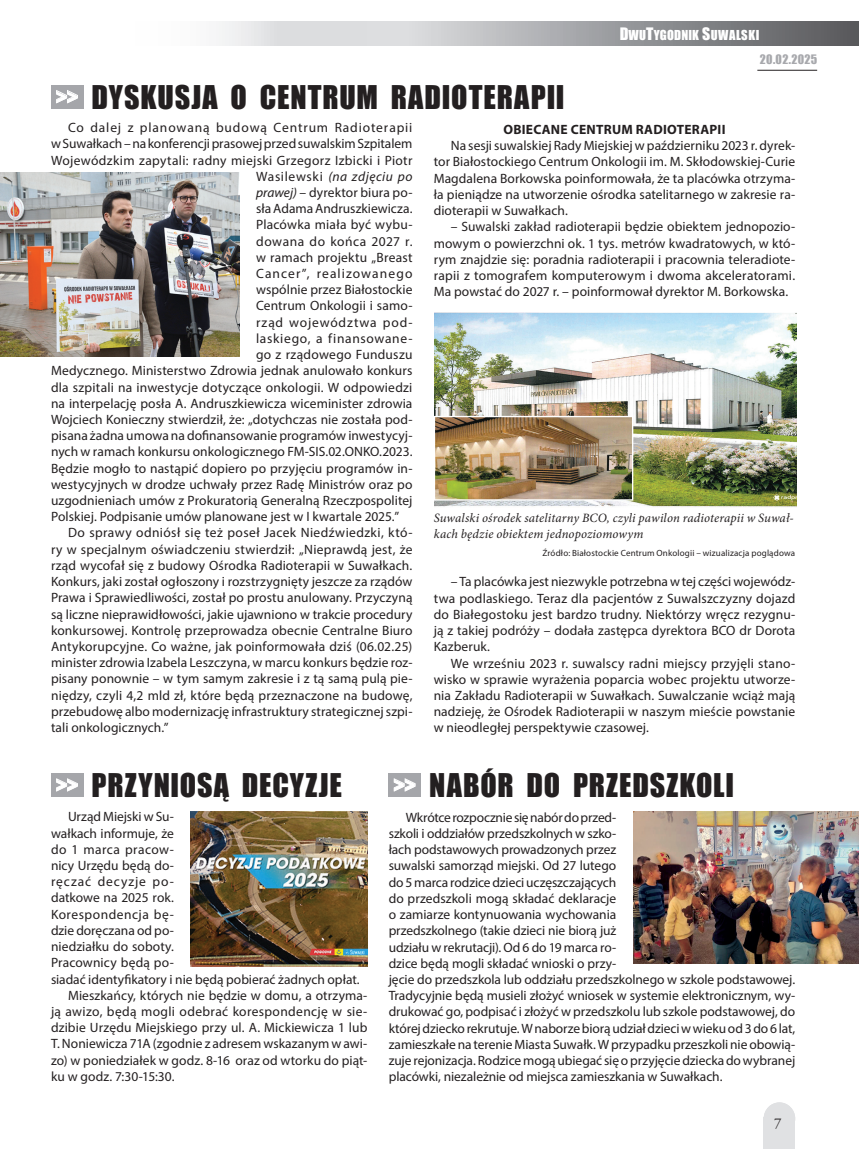
<style>
.page{position:relative;width:859px;height:1149px;background:#fff}
.page>*{position:absolute;margin:0;border:0;box-sizing:border-box;transform-origin:0 0}
.t1{font:30px "Impact";letter-spacing:.03em;color:#231f20}
.t2{font:24.45px "Impact";color:#fff;scale:.87 1}
.t3{font:15px "Adobe Garamond Pro";color:#231f20}
.t4{font:13.5px/16.2px "Myriad Pro";letter-spacing:.005em;color:#231f20;text-align:justify}
.t5{font:13.5px "Myriad Pro";letter-spacing:.025em;color:#231f20}
.t6{font:13.5px "Myriad Pro";letter-spacing:.03em;color:#231f20}
.t7{font:13.5px "Myriad Pro";letter-spacing:.065em;color:#231f20}
.t8{font:13.5px "Myriad Pro";letter-spacing:.04em;color:#231f20}
.t9{font:700 13.5px "Myriad Pro";letter-spacing:.02em;color:#231f20}
.t10{font:italic 13.5px "Myriad Pro";letter-spacing:.04em;color:#231f20}
.t11{font:13.5px "Myriad Pro";letter-spacing:.05em;color:#231f20}
.t12{font:13.5px "Myriad Pro";letter-spacing:.08em;color:#231f20}
.t13{font:13.5px "Myriad Pro";letter-spacing:.06em;color:#231f20}
.t14{font:13.5px "Myriad Pro";letter-spacing:.07em;color:#231f20}
.t15{font:13.5px "Myriad Pro";letter-spacing:.035em;color:#231f20}
.t16{font:italic 12.75px/15.9px "Minion Pro";letter-spacing:.01em;color:#231f20}
.t17{font:12.6px "Impact";letter-spacing:.015em;color:#fff}
.t18{font:12px "Impact";letter-spacing:.03em;color:#a8a9ad}
.t19{font:9px "Myriad Pro";letter-spacing:.02em;color:#231f20}
.s1{font-size:15.75px}
.s2{font-style:normal}
.s3{font-style:italic}
.s4{font-size:24.45px;color:#fff}
</style>
<div class="page">
<svg style="left:219px;top:21px;width:640px;height:25px;background:#acadb0"></svg>
<hr style="left:757px;top:70px;width:60px;height:1px;background:#231f20">
<div style="left:764px;top:1101px;width:31px;height:33px;background:#e0e1e3;border-radius:50%"></div>
<div style="left:764px;top:1117px;width:31px;height:31px;background:#e0e1e3"></div>
<div style="left:51px;top:85px;width:32px;height:24px;background:#a5a6aa"></div>
<svg style="left:56px;top:90px;width:22px;height:13px"></svg>
<div style="left:51px;top:773px;width:32px;height:24px;background:#a5a6aa"></div>
<svg style="left:56px;top:778px;width:22px;height:13px"></svg>
<img style="left:434px;top:313px;width:362px;height:194px">
<img style="left:436px;top:418px;width:195px;height:80px">
<div style="left:434px;top:416px;width:199px;height:84px;border:1px solid #fff"></div>
<img style="left:0;top:172px;width:239px;height:184px">
<img style="left:191px;top:811px;width:176px;height:155px">
<div style="left:389px;top:773px;width:32px;height:24px;background:#a5a6aa"></div>
<svg style="left:394px;top:778px;width:21px;height:13px"></svg>
<img style="left:633px;top:811px;width:226px;height:152px">
<p class="t17" style="left:620px;top:26px;width:141px"><span class="s1">D</span>WU<span class="s1">T</span>YGODNIK <span class="s1">S</span>UWALSKI</p>
<h2 class="t2" style="left:56px;top:78px;width:27px">&gt;&gt;</h2>
<h1 class="t1" style="left:92px;top:74px;width:464px">DYSKUSJA O CENTRUM RADIOTERAPII</h1>
<p class="t18" style="left:760px;top:50px;width:59px">20.02.2025</p>
<p class="t7" style="left:68px;top:119px;width:346px">Co dalej z planowaną budową Centrum Radioterapii</p>
<p class="t4" style="left:51px;top:135px;width:363px">w Suwałkach – na konferencji prasowej przed suwalskim Szpitalem</p>
<p class="t5" style="left:51px;top:152px;width:363px">Wojewódzkim zapytali: radny miejski Grzegorz Izbicki i Piotr</p>
<p class="t10" style="left:256px;top:168px;width:158px"><span class="s2">Wasilewski</span> (na zdjęciu po</p>
<p class="t4" style="left:256px;top:184px;width:158px"><span class="s3">prawej)</span> – dyrektor biura po-</p>
<p class="t4" style="left:256px;top:200px;width:158px">sła Adama Andruszkiewicza.</p>
<p class="t4" style="left:256px;top:216px;width:158px">Placówka miała być wybu-</p>
<p class="t8" style="left:256px;top:233px;width:158px">dowana do końca 2027 r.</p>
<p class="t4" style="left:256px;top:249px;width:158px">w ramach projektu „Breast</p>
<p class="t12" style="left:256px;top:265px;width:158px">Cancer”, realizowanego</p>
<p class="t4" style="left:256px;top:281px;width:158px">wspólnie przez Białostockie</p>
<p class="t4" style="left:256px;top:297px;width:158px">Centrum Onkologii i samo-</p>
<p class="t13" style="left:256px;top:314px;width:158px">rząd województwa pod-</p>
<p class="t11" style="left:256px;top:330px;width:158px">laskiego, a finansowane-</p>
<p class="t4" style="left:256px;top:346px;width:158px">go z rządowego Funduszu</p>
<p class="t4" style="left:51px;top:362px;width:363px">Medycznego. Ministerstwo Zdrowia jednak anulowało konkurs</p>
<p class="t4" style="left:51px;top:378px;width:363px">dla szpitali na inwestycje dotyczące onkologii. W odpowiedzi</p>
<p class="t4" style="left:51px;top:395px;width:363px">na interpelację posła A. Andruszkiewicza wiceminister zdrowia</p>
<p class="t4" style="left:51px;top:411px;width:363px">Wojciech Konieczny stwierdził, że: „dotychczas nie została pod-</p>
<p class="t4" style="left:51px;top:427px;width:363px">pisana żadna umowa na dofinansowanie programów inwestycyj-</p>
<p class="t4" style="left:51px;top:443px;width:363px">nych w ramach konkursu onkologicznego FM-SIS.02.ONKO.2023.</p>
<p class="t4" style="left:51px;top:459px;width:363px">Będzie mogło to nastąpić dopiero po przyjęciu programów in-</p>
<p class="t4" style="left:51px;top:476px;width:363px">westycyjnych w drodze uchwały przez Radę Ministrów oraz po</p>
<p class="t4" style="left:51px;top:492px;width:363px">uzgodnieniach umów z Prokuratorią Generalną Rzeczpospolitej</p>
<p class="t4" style="left:51px;top:508px;width:350px">Polskiej. Podpisanie umów planowane jest w I kwartale 2025.”</p>
<p class="t6" style="left:68px;top:524px;width:346px">Do sprawy odniósł się też poseł Jacek Niedźwiedzki, któ-</p>
<p class="t4" style="left:51px;top:540px;width:363px">ry w specjalnym oświadczeniu stwierdził: „Nieprawdą jest, że</p>
<p class="t4" style="left:51px;top:557px;width:363px">rząd wycofał się z budowy Ośrodka Radioterapii w Suwałkach.</p>
<p class="t4" style="left:51px;top:573px;width:363px">Konkurs, jaki został ogłoszony i rozstrzygnięty jeszcze za rządów</p>
<p class="t4" style="left:51px;top:589px;width:363px">Prawa i Sprawiedliwości, został po prostu anulowany. Przyczyną</p>
<p class="t4" style="left:51px;top:605px;width:363px">są liczne nieprawidłowości, jakie ujawniono w trakcie procedury</p>
<p class="t4" style="left:51px;top:621px;width:363px">konkursowej. Kontrolę przeprowadza obecnie Centralne Biuro</p>
<p class="t4" style="left:51px;top:638px;width:363px">Antykorupcyjne. Co ważne, jak poinformowała dziś (06.02.25)</p>
<p class="t4" style="left:51px;top:654px;width:363px">minister zdrowia Izabela Leszczyna, w marcu konkurs będzie roz-</p>
<p class="t4" style="left:51px;top:670px;width:363px">pisany ponownie – w tym samym zakresie i z tą samą pulą pie-</p>
<p class="t4" style="left:51px;top:686px;width:363px">niędzy, czyli 4,2 mld zł, które będą przeznaczone na budowę,</p>
<p class="t4" style="left:51px;top:702px;width:363px">przebudowę albo modernizację infrastruktury strategicznej szpi-</p>
<p class="t4" style="left:51px;top:719px;width:119px">tali onkologicznych.”</p>
<p class="t9" style="left:503px;top:121px;width:224px">OBIECANE CENTRUM RADIOTERAPII</p>
<p class="t4" style="left:434px;top:137px;width:363px;text-indent:17px">Na sesji suwalskiej Rady Miejskiej w październiku 2023 r. dyrek&shy;tor Białostockiego Centrum Onkologii im. M. Skłodowskiej-Curie Magdalena Borkowska poinformowała, że ta placówka otrzyma&shy;ła pieniądze na utworzenie ośrodka satelitarnego w zakresie ra&shy;dioterapii w Suwałkach.</p>
<p class="t4" style="left:434px;top:218px;width:363px;text-indent:17px">– Suwalski zakład radioterapii będzie obiektem jednopozio&shy;mowym o powierzchni ok. 1 tys. metrów kwadratowych, w któ&shy;rym znajdzie się: poradnia radioterapii i pracownia teleradiote&shy;rapii z tomografem komputerowym i dwoma akceleratorami.<br>Ma powstać do 2027 r. – poinformował dyrektor M. Borkowska.</p>
<p class="t16" style="left:434px;top:509px;width:362px">Suwalski ośrodek satelitarny BCO, czyli pawilon radioterapii w Suwał&shy;kach będzie obiektem jednopoziomowym</p>
<p class="t19" style="left:542px;top:547px;width:254px">Źródło: Białostockie Centrum Onkologii – wizualizacja poglądowa</p>
<p class="t4" style="left:434px;top:573px;width:363px;text-indent:17px">– Ta placówka jest niezwykle potrzebna w tej części wojewódz&shy;twa podlaskiego. Teraz dla pacjentów z Suwalszczyzny dojazd do Białegostoku jest bardzo trudny. Niektórzy wręcz rezygnu&shy;ją z takiej podróży – dodała zastępca dyrektora BCO dr Dorota Kazberuk.</p>
<p class="t4" style="left:434px;top:654px;width:363px;text-indent:17px">We wrześniu 2023 r. suwalscy radni miejscy przyjęli stano&shy;wisko w sprawie wyrażenia poparcia wobec projektu utworze&shy;nia Zakładu Radioterapii w Suwałkach. Suwalczanie wciąż mają nadzieję, że Ośrodek Radioterapii w naszym mieście powstanie w nieodległej perspektywie czasowej.</p>
<h1 class="t1" style="left:92px;top:761px;width:252px">PRZYNIOSĄ DECYZJE</h1>
<h1 class="t1" style="left:394px;top:761px;width:340px"><span class="s4">&gt;&gt;</span> NABÓR DO PRZEDSZKOLI</h1>
<p class="t4" style="left:389px;top:808px;width:408px;text-align:left;text-indent:17px">Wkrótce rozpocznie się nabór do przed-<br>szkoli i oddziałów przedszkolnych w szko-<br>łach podstawowych prowadzonych przez<br>suwalski samorząd miejski. Od 27 lutego<br>do 5 marca rodzice dzieci uczęszczających<br>do przedszkoli mogą składać deklaracje<br>o zamiarze kontynuowania wychowania<br>przedszkolnego (takie dzieci nie biorą już<br>udziału w rekrutacji). Od 6 do 19 marca ro-<br>dzice będą mogli składać wnioski o przy-<br>jęcie do przedszkola lub oddziału przedszkolnego w szkole podstawowej.<br>Tradycyjnie będą musieli złożyć wniosek w systemie elektronicznym, wy&shy;drukować go, podpisać i złożyć w przedszkolu lub szkole podstawowej, do której dziecko rekrutuje. W naborze biorą udział dzieci w wieku od 3 do 6 lat, zamieszkałe na terenie Miasta Suwałk. W przypadku przeszkoli nie obowią&shy;zuje rejonizacja. Rodzice mogą ubiegać się o przyjęcie dziecka do wybranej placówki, niezależnie od miejsca zamieszkania w Suwałkach.</p>
<h2 class="t2" style="left:56px;top:766px;width:27px">&gt;&gt;</h2>
<p class="t4" style="left:68px;top:808px;width:107px">Urząd Miejski w Su-</p>
<p class="t4" style="left:51px;top:824px;width:124px">wałkach informuje, że</p>
<p class="t15" style="left:51px;top:840px;width:124px">do 1 marca pracow-</p>
<p class="t4" style="left:51px;top:856px;width:124px">nicy Urzędu będą do-</p>
<p class="t14" style="left:51px;top:873px;width:124px">ręczać decyzje po-</p>
<p class="t4" style="left:51px;top:889px;width:124px">datkowe na 2025 rok.</p>
<p class="t8" style="left:51px;top:905px;width:124px">Korespondencja bę-</p>
<p class="t4" style="left:51px;top:921px;width:124px">dzie doręczana od po-</p>
<p class="t4" style="left:51px;top:937px;width:124px">niedziałku do soboty.</p>
<p class="t4" style="left:51px;top:954px;width:124px">Pracownicy będą po-</p>
<p class="t4" style="left:51px;top:970px;width:310px">siadać identyfikatory i nie będą pobierać żadnych opłat.</p>
<p class="t4" style="left:68px;top:986px;width:301px">Mieszkańcy, których nie będzie w domu, a otrzyma-</p>
<p class="t5" style="left:51px;top:1002px;width:318px">ją awizo, będą mogli odebrać korespondencję w sie-</p>
<p class="t4" style="left:51px;top:1018px;width:318px">dzibie Urzędu Miejskiego przy ul. A. Mickiewicza 1 lub</p>
<p class="t4" style="left:51px;top:1035px;width:318px">T. Noniewicza 71A (zgodnie z adresem wskazanym w awi-</p>
<p class="t4" style="left:51px;top:1051px;width:318px">zo) w poniedziałek w godz. 8-16 oraz od wtorku do piąt-</p>
<p class="t4" style="left:51px;top:1067px;width:125px">ku w godz. 7:30-15:30.</p>
<p class="t3" style="left:774px;top:1114px;width:9px">7</p>
</div>
